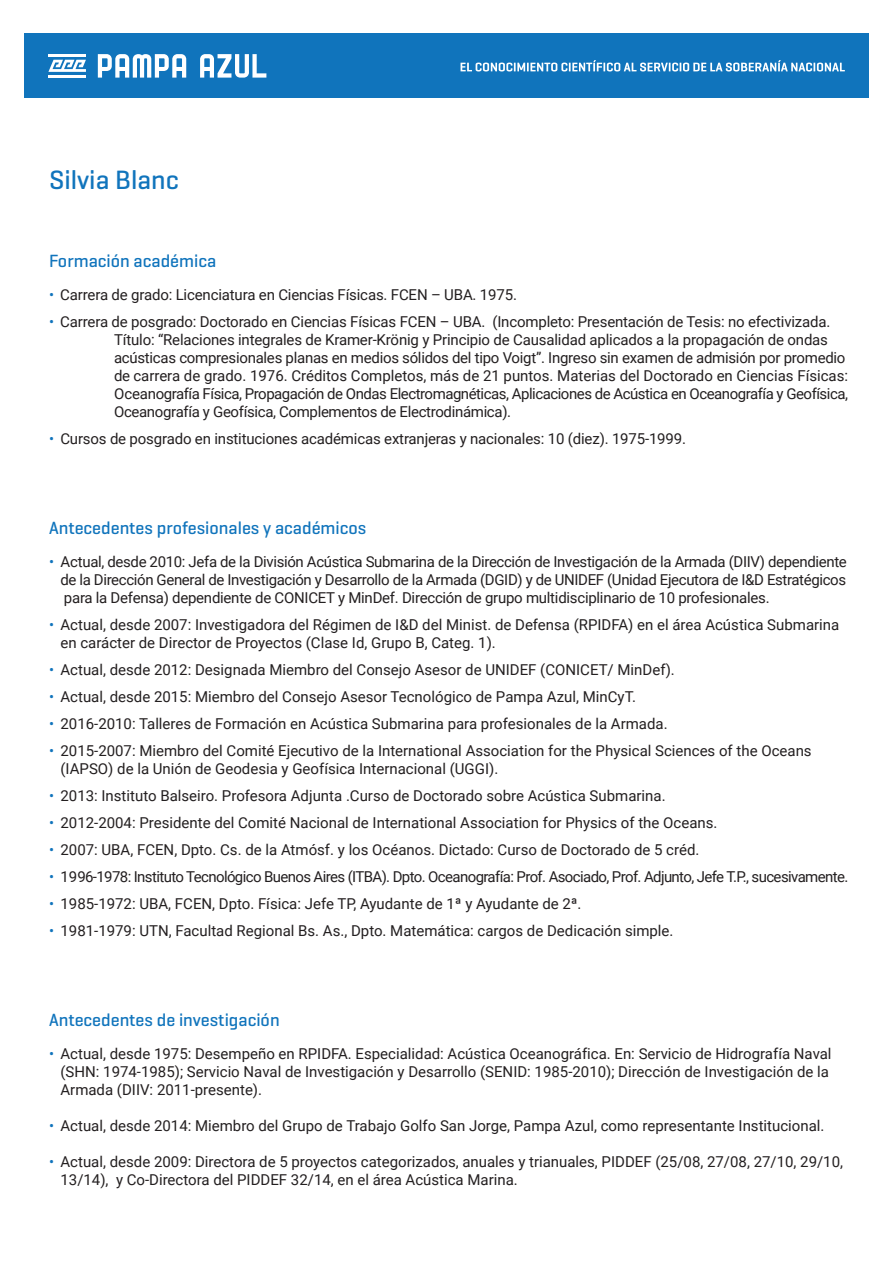
<style>
.page{position:relative;width:893px;height:1263px;background:#fff}
.page>*{position:absolute;margin:0;border:0;box-sizing:border-box;transform-origin:0 0}
.t1{font:500 27px "Geogrotesque";color:#1074bc}
.t2{font:500 18px "Geogrotesque";color:#1074bc}
.t3{font:15px/18px "Roboto";color:#231f20}
.t4{font:15px/18px "Roboto";letter-spacing:-.02em;color:#231f20}
.t5{font:15px "Roboto";letter-spacing:-.04em;color:#231f20}
.s1{color:#1074bc}
</style>
<div class="page">
<div style="left:24px;top:34px;width:845px;height:64px;background:#1074bc"></div>
<svg style="left:98px;top:54px;width:88px;height:24px"></svg>
<svg style="left:200px;top:54px;width:66px;height:24px"></svg>
<hr style="left:48px;top:75px;width:38px;height:3px;background:#fff">
<hr style="left:48px;top:54px;width:38px;height:3px;background:#fff">
<svg style="left:48px;top:60px;width:38px;height:12px"></svg>
<svg style="left:461px;top:60px;width:384px;height:11px"></svg>
<h1 class="t1" style="left:49px;top:163px;width:131px">Silvia Blanc</h1>
<p class="t2" style="left:49px;top:250px;width:169px">Formación académica</p>
<p class="t3" style="left:49px;top:285px;width:469px"><span class="s1">•</span> Carrera de grado: Licenciatura en Ciencias Físicas. FCEN – UBA. 1975.</p>
<p class="t4" style="left:114px;top:312px;width:736px;text-indent:-65px"><span class="s1">•</span> Carrera de posgrado: Doctorado en Ciencias Físicas FCEN – UBA. (Incompleto: Presentación de Tesis: no efectivizada.<br>Título: “Relaciones integrales de Kramer-Krönig y Principio de Causalidad aplicados a la propagación de ondas acústicas compresionales planas en medios sólidos del tipo Voigt”. Ingreso sin examen de admisión por promedio de carrera de grado. 1976. Créditos Completos, más de 21 puntos. Materias del Doctorado en Ciencias Físicas:<br>Oceanografía Física, Propagación de Ondas Electromagnéticas, Aplicaciones de Acústica en Oceanografía y Geofísica, Oceanografía y Geofísica, Complementos de Electrodinámica).</p>
<p class="t3" style="left:49px;top:429px;width:638px"><span class="s1">•</span> Cursos de posgrado en instituciones académicas extranjeras y nacionales: 10 (diez). 1975-1999.</p>
<p class="t2" style="left:49px;top:517px;width:319px">Antecedentes profesionales y académicos</p>
<p class="t3" style="left:60px;top:552px;width:788px;text-align:justify;text-indent:-11px"><span class="s1">•</span> Actual, desde 2010: Jefa de la División Acústica Submarina de la Dirección de Investigación de la Armada (DIIV) dependiente de la Dirección General de Investigación y Desarrollo de la Armada (DGID) y de UNIDEF (Unidad Ejecutora de I&amp;D Estratégicos para la Defensa) dependiente de CONICET y MinDef. Dirección de grupo multidisciplinario de 10 profesionales.</p>
<p class="t3" style="left:60px;top:615px;width:780px;text-indent:-11px"><span class="s1">•</span> Actual, desde 2007: Investigadora del Régimen de I&amp;D del Minist. de Defensa (RPIDFA) en el área Acústica Submarina en carácter de Director de Proyectos (Clase Id, Grupo B, Categ. 1).</p>
<p class="t3" style="left:49px;top:660px;width:627px"><span class="s1">•</span> Actual, desde 2012: Designada Miembro del Consejo Asesor de UNIDEF (CONICET/ MinDef).</p>
<p class="t3" style="left:49px;top:687px;width:588px"><span class="s1">•</span> Actual, desde 2015: Miembro del Consejo Asesor Tecnológico de Pampa Azul, MinCyT.</p>
<p class="t3" style="left:49px;top:714px;width:620px"><span class="s1">•</span> 2016-2010: Talleres de Formación en Acústica Submarina para profesionales de la Armada.</p>
<p class="t3" style="left:60px;top:741px;width:753px;text-indent:-11px"><span class="s1">•</span> 2015-2007: Miembro del Comité Ejecutivo de la International Association for the Physical Sciences of the Oceans (IAPSO) de la Unión de Geodesia y Geofísica Internacional (UGGI).</p>
<p class="t3" style="left:49px;top:786px;width:618px"><span class="s1">•</span> 2013: Instituto Balseiro. Profesora Adjunta .Curso de Doctorado sobre Acústica Submarina.</p>
<p class="t3" style="left:49px;top:813px;width:670px"><span class="s1">•</span> 2012-2004: Presidente del Comité Nacional de International Association for Physics of the Oceans.</p>
<p class="t3" style="left:49px;top:840px;width:652px"><span class="s1">•</span> 2007: UBA, FCEN, Dpto. Cs. de la Atmósf. y los Océanos. Dictado: Curso de Doctorado de 5 créd.</p>
<p class="t5" style="left:49px;top:866px;width:801px"><span class="s1">•</span> 1996-1978: Instituto Tecnológico Buenos Aires (ITBA). Dpto. Oceanografía: Prof. Asociado, Prof. Adjunto, Jefe T.P., sucesivamente.</p>
<p class="t3" style="left:49px;top:894px;width:534px"><span class="s1">•</span> 1985-1972: UBA, FCEN, Dpto. Física: Jefe TP, Ayudante de 1ª y Ayudante de 2ª.</p>
<p class="t3" style="left:49px;top:921px;width:626px"><span class="s1">•</span> 1981-1979: UTN, Facultad Regional Bs. As., Dpto. Matemática: cargos de Dedicación simple.</p>
<p class="t2" style="left:49px;top:1009px;width:232px">Antecedentes de investigación</p>
<p class="t3" style="left:60px;top:1044px;width:773px;text-indent:-11px"><span class="s1">•</span> Actual, desde 1975: Desempeño en RPIDFA. Especialidad: Acústica Oceanográfica. En: Servicio de Hidrografía Naval (SHN: 1974-1985); Servicio Naval de Investigación y Desarrollo (SENID: 1985-2010); Dirección de Investigación de la<br>Armada (DIIV: 2011-presente).</p>
<p class="t3" style="left:49px;top:1116px;width:777px"><span class="s1">•</span> Actual, desde 2014: Miembro del Grupo de Trabajo Golfo San Jorge, Pampa Azul, como representante Institucional.</p>
<p class="t3" style="left:60px;top:1152px;width:784px;text-indent:-11px"><span class="s1">•</span> Actual, desde 2009: Directora de 5 proyectos categorizados, anuales y trianuales, PIDDEF (25/08, 27/08, 27/10, 29/10,<br>13/14), y Co-Directora del PIDDEF 32/14, en el área Acústica Marina.</p>
</div>
